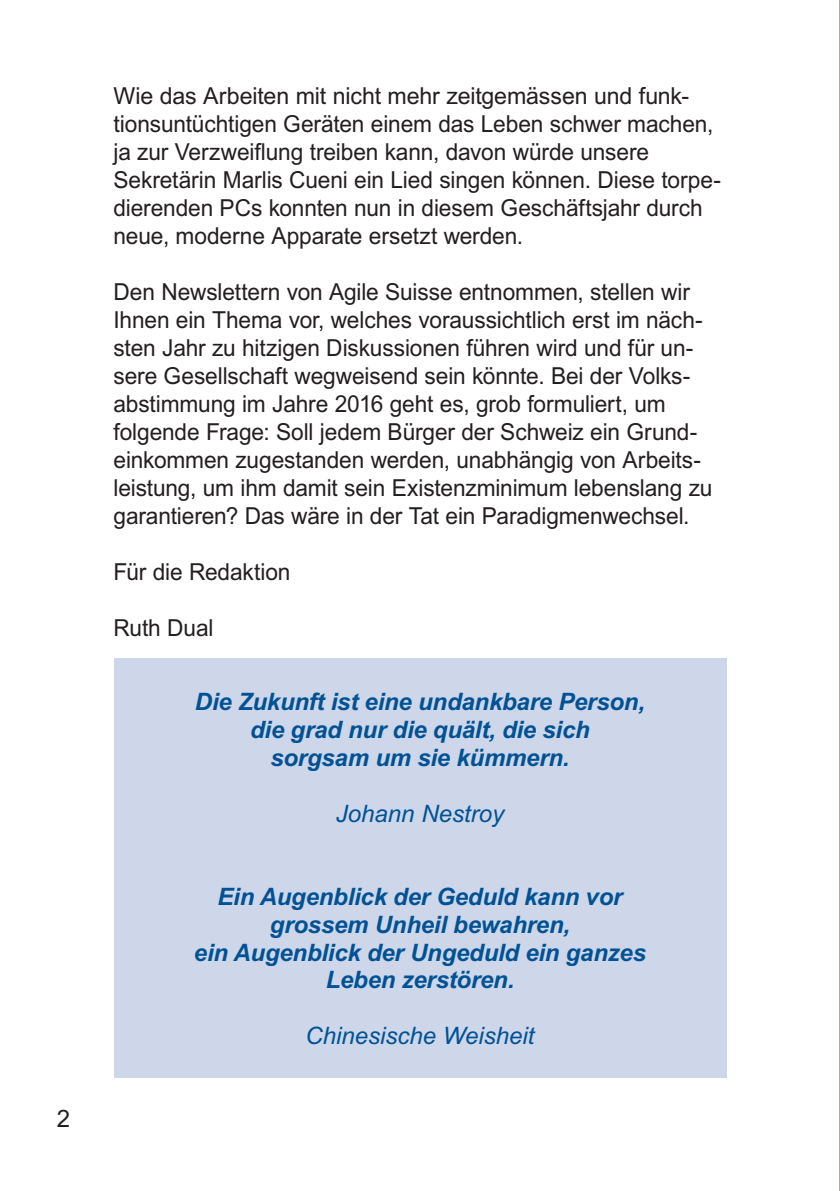
<style>
.page{position:relative;width:840px;height:1191px;background:#fff}
.page>*{position:absolute;margin:0;border:0;box-sizing:border-box;transform-origin:0 0}
.t1{font:italic 700 24px/27.8px "Arial";letter-spacing:-.01em;color:#005294;text-align:center}
.t2{font:italic 24px "Arial";color:#005294}
.t3{font:24px "Arial";color:#231f20}
.t4{font:23.4px/28px "Arial";letter-spacing:-.005em;color:#231f20}
</style>
<div class="page">
<hr style="left:839px;top:0;width:1px;height:1191px;background:#ee1b2c">
<div style="left:113px;top:658px;width:613px;height:419px;background:#ced6e9"></div>
<p class="t3" style="left:57px;top:1104px;width:15px">2</p>
<p class="t4" style="left:113px;top:81px;width:608px">Wie das Arbeiten mit nicht mehr zeitgemässen und funk&shy;tionsuntüchtigen Geräten einem das Leben schwer machen, ja zur Verzweiflung treiben kann, davon würde unsere Sekretärin Marlis Cueni ein Lied singen können. Diese torpe&shy;dierenden PCs konnten nun in diesem Geschäftsjahr durch neue, moderne Apparate ersetzt werden.</p>
<p class="t4" style="left:113px;top:277px;width:600px">Den Newslettern von Agile Suisse entnommen, stellen wir Ihnen ein Thema vor, welches voraussichtlich erst im näch&shy;sten Jahr zu hitzigen Diskussionen führen wird und für un&shy;sere Gesellschaft wegweisend sein könnte. Bei der Volks&shy;abstimmung im Jahre 2016 geht es, grob formuliert, um folgende Frage: Soll jedem Bürger der Schweiz ein Grund&shy;einkommen zugestanden werden, unabhängig von Arbeits&shy;leistung, um ihm damit sein Existenzminimum lebenslang zu garantieren? Das wäre in der Tat ein Paradigmenwechsel.</p>
<p class="t4" style="left:113px;top:557px;width:178px">Für die Redaktion</p>
<p class="t4" style="left:113px;top:613px;width:101px">Ruth Dual</p>
<p class="t1" style="left:195px;top:688px;width:451px">Die Zukunft ist eine undankbare Person, die grad nur die quält, die sich<br>sorgsam um sie kümmern.</p>
<p class="t2" style="left:336px;top:799px;width:170px">Johann Nestroy</p>
<p class="t1" style="left:194px;top:882px;width:453px">Ein Augenblick der Geduld kann vor grossem Unheil bewahren,<br>ein Augenblick der Ungeduld ein ganzes<br>Leben zerstören.</p>
<p class="t2" style="left:305px;top:1022px;width:230px">Chinesische Weisheit</p>
</div>
